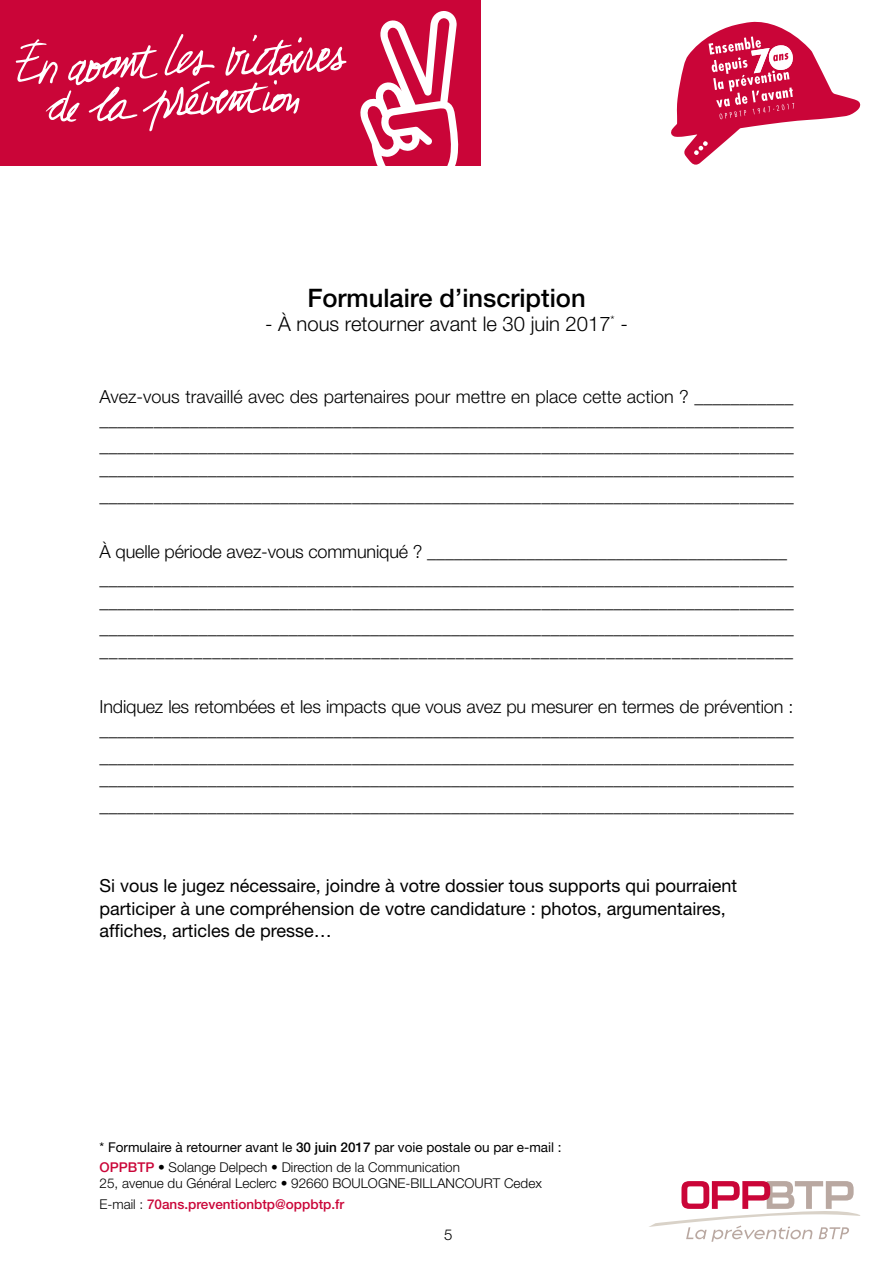
<style>
.page{position:relative;width:893px;height:1263px;background:#fff}
.page>*{position:absolute;margin:0;border:0;box-sizing:border-box;transform-origin:0 0}
.t1{font:500 25.5px "Helvetica Neue LT";color:#000}
.t2{font:300 20.25px "Helvetica Neue LT";color:#000}
.t3{font:300 18px/22.5px "Helvetica Neue LT";letter-spacing:-.01em;color:#000}
.t4{font:18px/22.5px "Helvetica Neue LT";color:#000}
.t5{font:300 15px "Helvetica Neue LT";color:#000}
.t6{font:13.5px/20.4px "Helvetica Neue LT";color:#000}
.t7{font:300 13.5px/20.4px "Helvetica Neue LT";color:#000}
.s1{font-weight:500}
.s2{font-weight:500;color:#ca0538}
.s3{font-weight:300}
</style>
<div class="page">
<svg style="left:671px;top:21px;width:190px;height:144px"></svg>
<svg style="left:649px;top:1181px;width:211px;height:61px"></svg>
<div style="left:0;top:0;width:481px;height:165px;background:#ca0538"></div>
<svg style="left:358px;top:11px;width:102px;height:155px"></svg>
<svg style="left:16px;top:34px;width:331px;height:97px"></svg>
<h1 class="t1" style="left:307px;top:282px;width:280px">Formulaire d’inscription</h1>
<p class="t2" style="left:265px;top:311px;width:364px">- À nous retourner avant le 30 juin 2017<sup>*</sup> -</p>
<p class="t3" style="left:100px;top:385px;width:696px">Avez-vous travaillé avec des partenaires pour mettre en place cette action ? ___________ _____________________________________________________________________________</p>
<p class="t3" style="left:100px;top:434px;width:696px">_____________________________________________________________________________ _____________________________________________________________________________</p>
<p class="t3" style="left:100px;top:484px;width:696px">_____________________________________________________________________________</p>
<p class="t3" style="left:100px;top:538px;width:696px;line-height:26.7px">À quelle période avez-vous communiqué ? ________________________________________ _____________________________________________________________________________</p>
<p class="t3" style="left:100px;top:587px;width:696px;line-height:26.7px">_____________________________________________________________________________ _____________________________________________________________________________</p>
<p class="t3" style="left:100px;top:639px;width:695px">__________________________________________________________________________</p>
<p class="t3" style="left:100px;top:695px;width:696px">Indiquez les retombées et les impacts que vous avez pu mesurer en termes de prévention : _____________________________________________________________________________</p>
<p class="t3" style="left:100px;top:744px;width:696px">_____________________________________________________________________________ _____________________________________________________________________________</p>
<p class="t3" style="left:100px;top:794px;width:696px">_____________________________________________________________________________</p>
<p class="t4" style="left:100px;top:874px;width:639px">Si vous le jugez nécessaire, joindre à votre dossier tous supports qui pourraient participer à une compréhension de votre candidature : photos, argumentaires, affiches, articles de presse…</p>
<p class="t6" style="left:100px;top:1136px;width:464px">* Formulaire à retourner avant le <span class="s1">30 juin 2017</span> par voie postale ou par e-mail :<br><span class="s2">OPPBTP</span> <span class="s3">• Solange Delpech • Direction de la Communication</span></p>
<p class="t7" style="left:100px;top:1173px;width:444px">25, avenue du Général Leclerc • 92660 BOULOGNE-BILLANCOURT Cedex<br>E-mail : <span class="s2">70ans.preventionbtp@oppbtp.fr</span></p>
<p class="t5" style="left:444px;top:1225px;width:10px">5</p>
</div>
